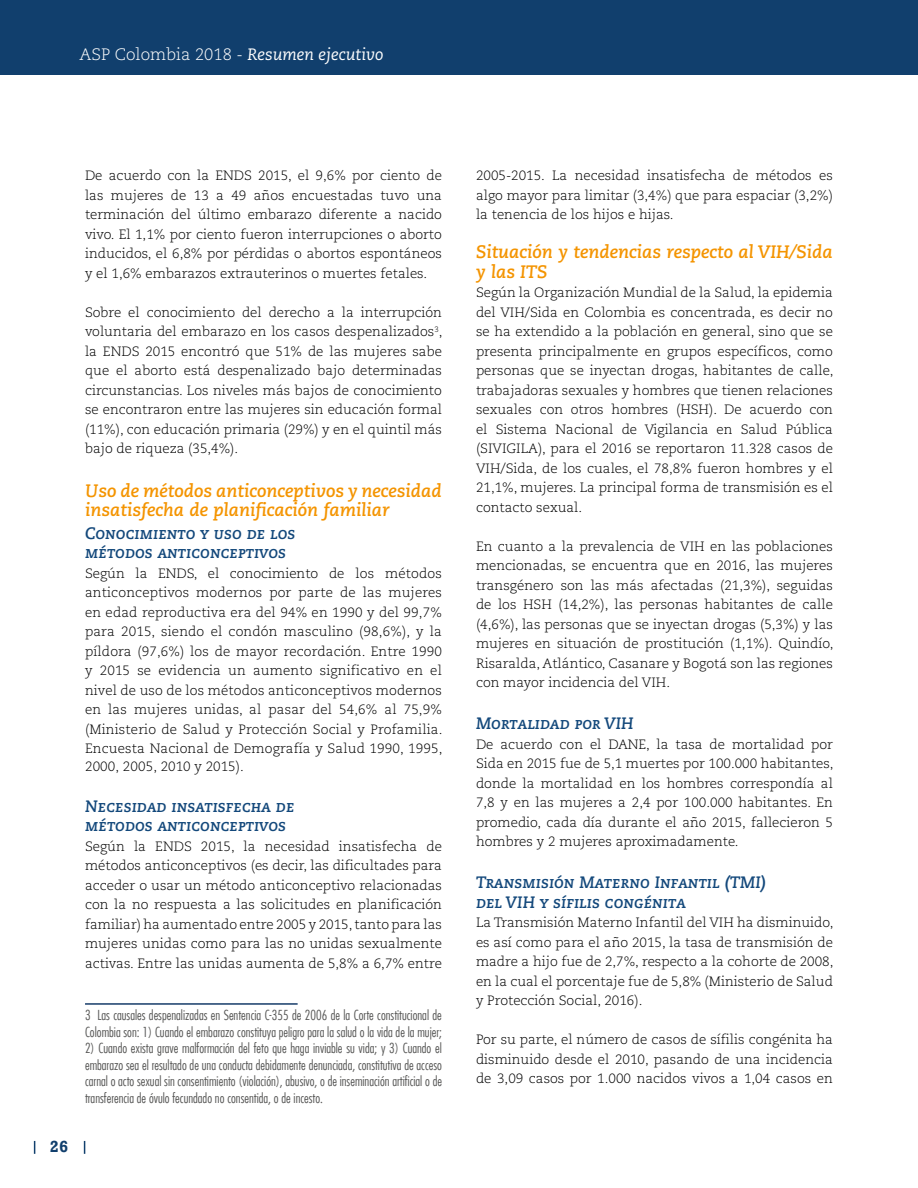
<style>
.page{position:relative;width:918px;height:1188px;background:#fff}
.page>*{position:absolute;margin:0;border:0;box-sizing:border-box;transform-origin:0 0}
.t1{font:italic 700 18px/19.5px "Caecilia LT";color:#f49400}
.t2{font:16.5px/19.5px "Caecilia Bold Italic SC";color:#13487b}
.t3{font:italic 16.5px "Caecilia LT";color:#fff}
.t4{font:700 16.5px "Rockwell";color:#113f6d}
.t5{font:300 13.5px/19.5px "Caecilia LT";color:#000;text-align:justify}
.t6{font:300 condensed 13.5px/16.5px "Futura LT";color:#575756}
.s1{font-family:"Caecilia Light Os F";font-style:normal}
.s2{font-weight:300;font-style:normal}
</style>
<div class="page">
<div style="left:0;top:0;width:918px;height:75px;background:#113f6d"></div>
<svg style="left:34px;top:1141px;width:1px;height:13px"></svg>
<svg style="left:84px;top:1141px;width:1px;height:13px"></svg>
<hr style="left:85px;top:1003px;width:213px;height:2px;background:#163c69">
<p class="t3" style="left:80px;top:45px;width:305px"><span class="s1">ASP Colombia</span> <span class="s2">2018</span> <span class="s1">-</span> Resumen ejecutivo</p>
<p class="t4" style="left:50px;top:1137px;width:20px">26</p>
<p class="t5" style="left:85px;top:166px;width:358px">De acuerdo con la ENDS 2015, el 9,6% por ciento de las mujeres de 13 a 49 años encuestadas tuvo una terminación del último embarazo diferente a nacido vivo. El 1,1% por ciento fueron interrupciones o aborto inducidos, el 6,8% por pérdidas o abortos espontáneos y el 1,6% embarazos extrauterinos o muertes fetales.</p>
<p class="t5" style="left:85px;top:303px;width:359px">Sobre el conocimiento del derecho a la interrupción voluntaria del embarazo en los casos despenalizados<sup>3</sup>, la ENDS 2015 encontró que 51% de las mujeres sabe que el aborto está despenalizado bajo determinadas circunstancias. Los niveles más bajos de conocimiento se encontraron entre las mujeres sin educación formal (11%), con educación primaria (29%) y en el quintil más bajo de riqueza (35,4%).</p>
<h1 class="t1" style="left:85px;top:481px;width:358px">Uso de métodos anticonceptivos y necesidad insatisfecha de planificación familiar</h1>
<p class="t2" style="left:85px;top:524px;width:212px">Conocimiento y uso de los métodos anticonceptivos</p>
<p class="t5" style="left:85px;top:564px;width:359px">Según la ENDS, el conocimiento de los métodos anticonceptivos modernos por parte de las mujeres en edad reproductiva era del 94% en 1990 y del 99,7% para 2015, siendo el condón masculino (98,6%), y la píldora (97,6%) los de mayor recordación. Entre 1990 y 2015 se evidencia un aumento significativo en el nivel de uso de los métodos anticonceptivos modernos en las mujeres unidas, al pasar del 54,6% al 75,9% (Ministerio de Salud y Protección Social y Profamilia.<br>Encuesta Nacional de Demografía y Salud 1990, 1995,</p>
<p class="t5" style="left:85px;top:757px;width:160px">2000, 2005, 2010 y 2015).</p>
<p class="t2" style="left:85px;top:797px;width:211px">Necesidad insatisfecha de métodos anticonceptivos</p>
<p class="t5" style="left:85px;top:837px;width:358px">Según la ENDS 2015, la necesidad insatisfecha de métodos anticonceptivos (es decir, las dificultades para acceder o usar un método anticonceptivo relacionadas con la no respuesta a las solicitudes en planificación familiar) ha aumentado entre 2005 y 2015, tanto para las mujeres unidas como para las no unidas sexualmente activas. Entre las unidas aumenta de 5,8% a 6,7% entre</p>
<p class="t6" style="left:85px;top:1007px;width:358px">3 Las causales despenalizadas en Sentencia C-355 de 2006 de la Corte constitucional de<br>Colombia son: 1) Cuando el embarazo constituya peligro para la salud o la vida de la mujer;</p>
<p class="t6" style="left:85px;top:1040px;width:358px;text-align:justify">2) Cuando exista grave malformación del feto que haga inviable su vida; y 3) Cuando el embarazo sea el resultado de una conducta debidamente denunciada, constitutiva de acceso carnal o acto sexual sin consentimiento (violación), abusivo, o de inseminación artificial o de transferencia de óvulo fecundado no consentida, o de incesto.</p>
<p class="t5" style="left:476px;top:166px;width:358px">2005-2015. La necesidad insatisfecha de métodos es algo mayor para limitar (3,4%) que para espaciar (3,2%) la tenencia de los hijos e hijas.</p>
<h1 class="t1" style="left:476px;top:243px;width:358px">Situación y tendencias respecto al VIH/Sida y las ITS</h1>
<p class="t5" style="left:476px;top:283px;width:359px">Según la Organización Mundial de la Salud, la epidemia del VIH/Sida en Colombia es concentrada, es decir no se ha extendido a la población en general, sino que se presenta principalmente en grupos específicos, como personas que se inyectan drogas, habitantes de calle, trabajadoras sexuales y hombres que tienen relaciones sexuales con otros hombres (HSH). De acuerdo con el Sistema Nacional de Vigilancia en Salud Pública (SIVIGILA), para el 2016 se reportaron 11.328 casos de VIH/Sida, de los cuales, el 78,8% fueron hombres y el 21,1%, mujeres. La principal forma de transmisión es el contacto sexual.</p>
<p class="t5" style="left:476px;top:537px;width:359px">En cuanto a la prevalencia de VIH en las poblaciones mencionadas, se encuentra que en 2016, las mujeres transgénero son las más afectadas (21,3%), seguidas de los HSH (14,2%), las personas habitantes de calle (4,6%), las personas que se inyectan drogas (5,3%) y las mujeres en situación de prostitución (1,1%). Quindío, Risaralda, Atlántico, Casanare y Bogotá son las regiones con mayor incidencia del VIH.</p>
<p class="t2" style="left:476px;top:714px;width:159px">Mortalidad por VIH</p>
<p class="t5" style="left:476px;top:735px;width:359px">De acuerdo con el DANE, la tasa de mortalidad por Sida en 2015 fue de 5,1 muertes por 100.000 habitantes, donde la mortalidad en los hombres correspondía al 7,8 y en las mujeres a 2,4 por 100.000 habitantes. En promedio, cada día durante el año 2015, fallecieron 5 hombres y 2 mujeres aproximadamente.</p>
<p class="t2" style="left:476px;top:873px;width:292px">Transmisión Materno Infantil (TMI) del VIH y sífilis congénita</p>
<p class="t5" style="left:476px;top:913px;width:359px">La Transmisión Materno Infantil del VIH ha disminuido, es así como para el año 2015, la tasa de transmisión de madre a hijo fue de 2,7%, respecto a la cohorte de 2008, en la cual el porcentaje fue de 5,8% (Ministerio de Salud y Protección Social, 2016).</p>
<p class="t5" style="left:476px;top:1030px;width:358px">Por su parte, el número de casos de sífilis congénita ha disminuido desde el 2010, pasando de una incidencia de 3,09 casos por 1.000 nacidos vivos a 1,04 casos en</p>
</div>
